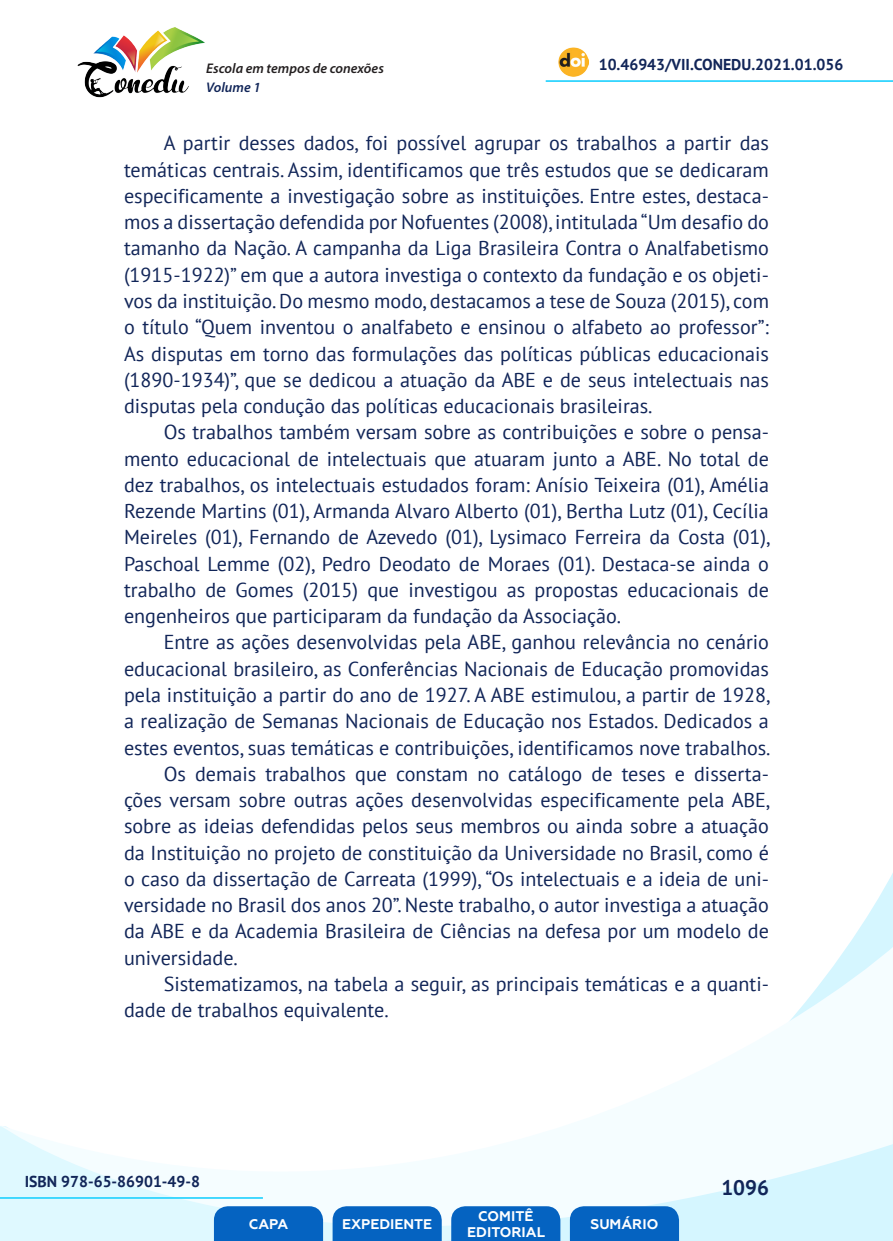
<style>
.page{position:relative;width:893px;height:1241px;background:#fff}
.page>*{position:absolute;margin:0;border:0;box-sizing:border-box;transform-origin:0 0}
.t1{font:700 21px "PT Sans";color:#112558}
._8_CORPO{font:20.12px/26.2px "PT Sans";color:#112558;text-align:justify}
.t2{font:700 15.75px "PT Sans";color:#112558}
.t3{font:700 14px/16.8px "Geometria";color:#fff;text-align:center}
.t4{font:italic 600 14px "Myriad Pro";color:#231f20}
.t5{font:italic 600 14px "Myriad Pro";color:#112558}
</style>
<div class="page">
<svg style="left:848px;top:873px;width:45px;height:73px"></svg>
<svg style="left:0;top:946px;width:893px;height:294px"></svg>
<hr style="left:0;top:1196px;width:263px;height:2px;background:#2dd4fe">
<hr style="left:546px;top:80px;width:347px;height:2px;background:#2dd4fe">
<img style="left:559px;top:47px;width:30px;height:30px">
<img style="left:77px;top:27px;width:128px;height:71px">
<svg style="left:214px;top:1205px;width:109px;height:35px;background:#126bc4"></svg>
<svg style="left:333px;top:1205px;width:109px;height:35px;background:#126bc4"></svg>
<svg style="left:451px;top:1205px;width:109px;height:35px;background:#126bc4"></svg>
<svg style="left:570px;top:1205px;width:109px;height:35px;background:#116bc4"></svg>
<p class="t4" style="left:206px;top:59px;width:179px">Escola em tempos de conexões</p>
<p class="t2" style="left:599px;top:54px;width:246px">10.46943/VII.CONEDU.2021.01.056</p>
<p class="t5" style="left:206px;top:78px;width:56px">Volume 1</p>
<p class="_8_CORPO" style="left:124px;top:130px;width:646px;text-indent:40px">A partir desses dados, foi possível agrupar os trabalhos a partir das temáticas centrais. Assim, identificamos que três estudos que se dedicaram especificamente a investigação sobre as instituições. Entre estes, destaca&shy;mos a dissertação defendida por Nofuentes (2008), intitulada “Um desafio do tamanho da Nação. A campanha da Liga Brasileira Contra o Analfabetismo (1915-1922)” em que a autora investiga o contexto da fundação e os objeti&shy;vos da instituição. Do mesmo modo, destacamos a tese de Souza (2015), com o título “Quem inventou o analfabeto e ensinou o alfabeto ao professor”:<br>As disputas em torno das formulações das políticas públicas educacionais (1890-1934)”, que se dedicou a atuação da ABE e de seus intelectuais nas disputas pela condução das políticas educacionais brasileiras.</p>
<p class="_8_CORPO" style="left:124px;top:418px;width:648px;text-indent:40px">Os trabalhos também versam sobre as contribuições e sobre o pensa&shy;mento educacional de intelectuais que atuaram junto a ABE. No total de dez trabalhos, os intelectuais estudados foram: Anísio Teixeira (01), Amélia Rezende Martins (01), Armanda Alvaro Alberto (01), Bertha Lutz (01), Cecília Meireles (01), Fernando de Azevedo (01), Lysimaco Ferreira da Costa (01), Paschoal Lemme (02), Pedro Deodato de Moraes (01). Destaca-se ainda o trabalho de Gomes (2015) que investigou as propostas educacionais de engenheiros que participaram da fundação da Associação.</p>
<p class="_8_CORPO" style="left:124px;top:628px;width:648px;text-indent:40px">Entre as ações desenvolvidas pela ABE, ganhou relevância no cenário educacional brasileiro, as Conferências Nacionais de Educação promovidas pela instituição a partir do ano de 1927. A ABE estimulou, a partir de 1928, a realização de Semanas Nacionais de Educação nos Estados. Dedicados a estes eventos, suas temáticas e contribuições, identificamos nove trabalhos.</p>
<p class="_8_CORPO" style="left:124px;top:760px;width:648px;text-indent:40px">Os demais trabalhos que constam no catálogo de teses e disserta&shy;ções versam sobre outras ações desenvolvidas especificamente pela ABE, sobre as ideias defendidas pelos seus membros ou ainda sobre a atuação da Instituição no projeto de constituição da Universidade no Brasil, como é o caso da dissertação de Carreata (1999), “Os intelectuais e a ideia de uni&shy;versidade no Brasil dos anos 20”. Neste trabalho, o autor investiga a atuação da ABE e da Academia Brasileira de Ciências na defesa por um modelo de universidade.</p>
<p class="_8_CORPO" style="left:124px;top:970px;width:646px;text-indent:40px">Sistematizamos, na tabela a seguir, as principais temáticas e a quanti&shy;dade de trabalhos equivalente.</p>
<p class="t2" style="left:25px;top:1170px;width:177px">ISBN 978-65-86901-49-8</p>
<p class="t3" style="left:249px;top:1215px;width:41px">CAPA</p>
<p class="t3" style="left:342px;top:1215px;width:92px">EXPEDIENTE</p>
<p class="t3" style="left:467px;top:1207px;width:79px">COMITÊ<br>EDITORIAL</p>
<p class="t3" style="left:590px;top:1215px;width:69px">SUMÁRIO</p>
<p class="t1" style="left:721px;top:1173px;width:49px">1096</p>
</div>
